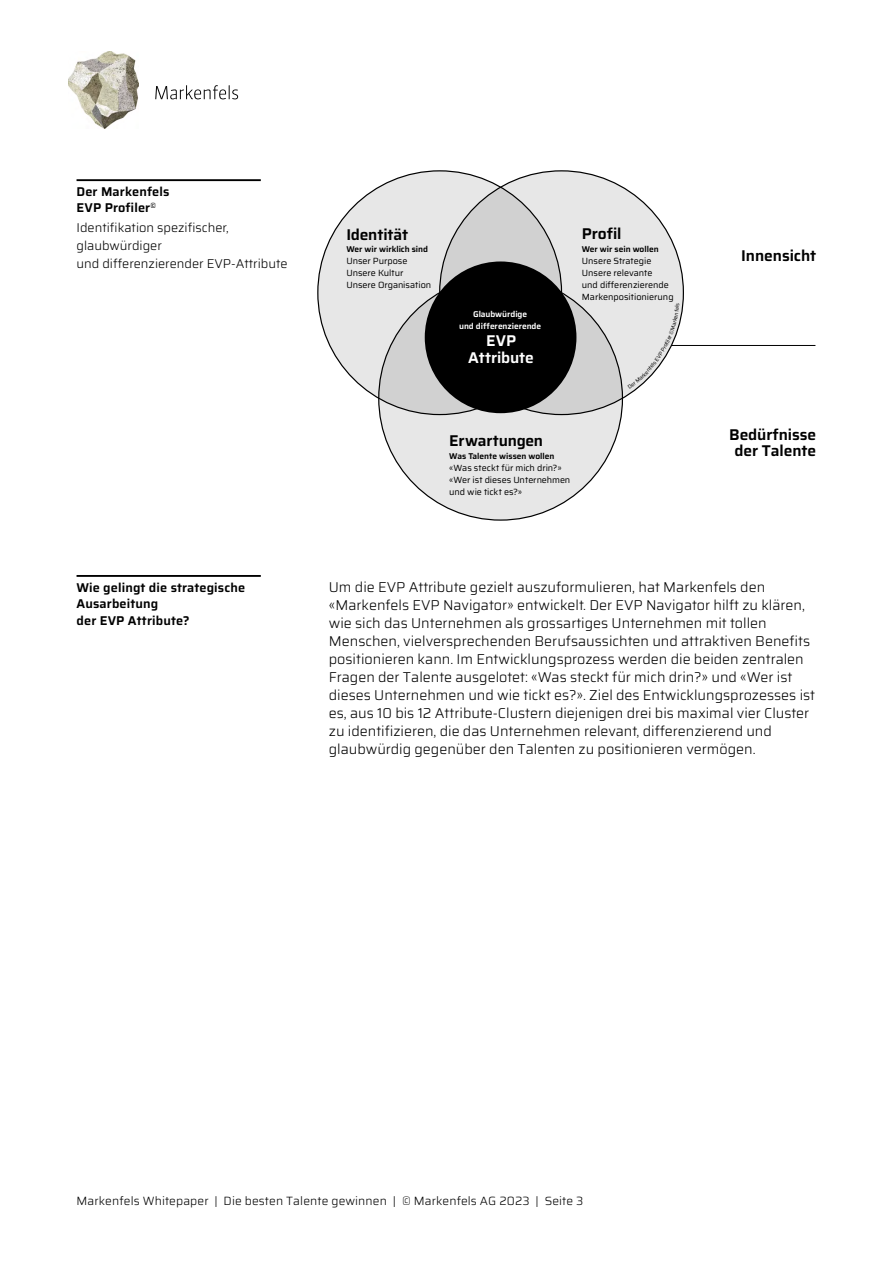
<style>
.page{position:relative;width:893px;height:1263px;background:#fff}
.page>*{position:absolute;margin:0;border:0;box-sizing:border-box;transform-origin:0 0}
.t1{font:600 15.6px/16.8px "Saira";letter-spacing:-.005em;color:#000;text-align:center}
.t2{font:600 15.6px/16.8px "Saira";letter-spacing:-.005em;color:#fff;text-align:center}
.t3{font:300 14.25px/18px "Saira";color:#000}
.t4{font:600 12.75px/16.5px "Saira";letter-spacing:.01em;color:#000}
.t5{font:300 12.75px/18px "Saira";color:#000}
.t6{font:300 12px "Saira";letter-spacing:.01em;color:#000}
.t7{font:9px/12px "Saira";color:#000}
.t8{font:600 8.4px "Saira";letter-spacing:-.005em;color:#000}
.t9{font:600 8.4px/12.6px "Saira";letter-spacing:-.01em;color:#fff;text-align:center}
</style>
<div class="page">
<svg style="left:155px;top:85px;width:83px;height:14px"></svg>
<img style="left:68px;top:51px;width:71px;height:77px">
<div style="left:318px;top:171px;width:243px;height:244px;background:#e7e7e7;border-radius:50%"></div>
<svg style="left:440px;top:171px;width:243px;height:244px;background:#ddd"></svg>
<svg style="left:379px;top:276px;width:243px;height:244px;background:#dbdbdb"></svg>
<svg style="left:440px;top:276px;width:121px;height:122px"></svg>
<div style="left:425px;top:261px;width:151px;height:152px;background:#000;border-radius:50%"></div>
<hr style="left:671px;top:345px;width:144px;height:1px;background:#000">
<hr style="left:77px;top:179px;width:184px;height:2px;background:#000">
<hr style="left:77px;top:575px;width:184px;height:2px;background:#000">
<svg style="left:628px;top:303px;width:51px;height:86px"></svg>
<p class="t4" style="left:77px;top:183px;width:94px">Der Markenfels<br>EVP Profiler<sup>©</sup></p>
<p class="t5" style="left:77px;top:219px;width:213px">Identifikation spezifischer, glaubwürdiger<br>und differenzierender EVP-Attribute</p>
<p class="t4" style="left:77px;top:579px;width:170px">Wie gelingt die strategische<br>Ausarbeitung<br>der EVP Attribute?</p>
<p class="t1" style="left:346px;top:226px;width:63px">Identität</p>
<p class="t8" style="left:346px;top:243px;width:83px">Wer wir wirklich sind</p>
<p class="t7" style="left:346px;top:255px;width:86px">Unser Purpose<br>Unsere Kultur<br>Unsere Organisation</p>
<p class="t9" style="left:459px;top:307px;width:83px">Glaubwürdige<br>und differenzierende</p>
<p class="t2" style="left:468px;top:332px;width:67px">EVP<br>Attribute</p>
<p class="t1" style="left:582px;top:225px;width:41px">Profil</p>
<p class="t8" style="left:582px;top:243px;width:78px">Wer wir sein wollen</p>
<p class="t7" style="left:582px;top:255px;width:93px">Unsere Strategie<br>Unsere relevante<br>und differenzierende<br>Markenpositionierung</p>
<p class="t1" style="left:449px;top:432px;width:95px">Erwartungen</p>
<p class="t8" style="left:449px;top:450px;width:107px">Was Talente wissen wollen</p>
<p class="t7" style="left:449px;top:462px;width:123px">«Was steckt für mich drin?» «Wer ist dieses Unternehmen und wie tickt es?»</p>
<p class="t1" style="left:741px;top:247px;width:77px">Innensicht</p>
<p class="t1" style="left:729px;top:426px;width:89px">Bedürfnisse der Talente</p>
<p class="t3" style="left:329px;top:578px;width:488px">Um die EVP Attribute gezielt auszuformulieren, hat Markenfels den «Markenfels EVP Navigator» entwickelt. Der EVP Navigator hilft zu klären, wie sich das Unternehmen als grossartiges Unternehmen mit tollen Menschen, vielversprechenden Berufsaussichten und attraktiven Benefits positionieren kann. Im Entwicklungsprozess werden die beiden zentralen Fragen der Talente ausgelotet: «Was steckt für mich drin?» und «Wer ist dieses Unternehmen und wie tickt es?». Ziel des Entwicklungsprozesses ist es, aus 10 bis 12 Attribute-Clustern diejenigen drei bis maximal vier Cluster zu identifizieren, die das Unternehmen relevant, differenzierend und glaubwürdig gegenüber den Talenten zu positionieren vermögen.</p>
<p class="t6" style="left:77px;top:1192px;width:508px">Markenfels Whitepaper | Die besten Talente gewinnen | © Markenfels AG 2023 | Seite 3</p>
</div>
